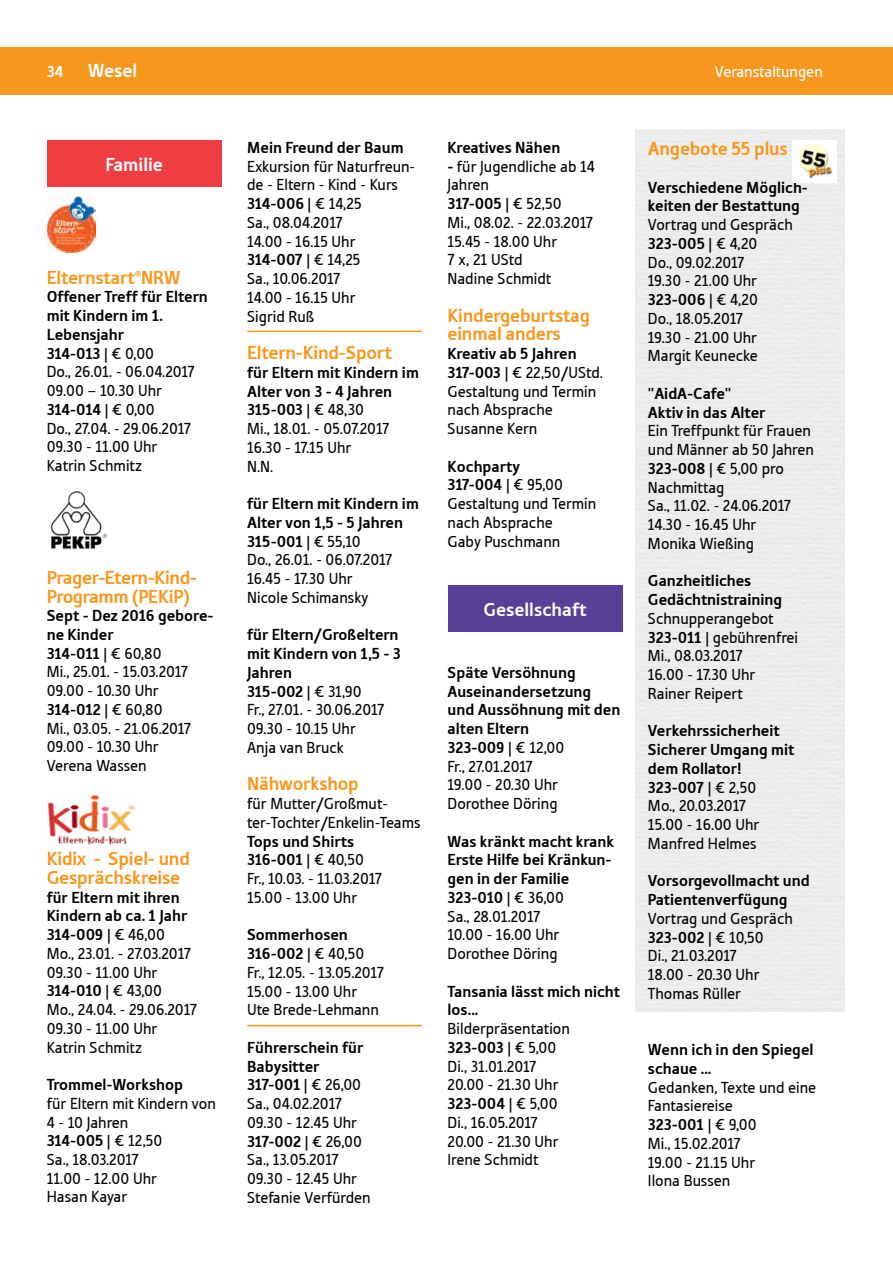
<style>
.page{position:relative;width:893px;height:1263px;background:#fff}
.page>*{position:absolute;margin:0;border:0;box-sizing:border-box;transform-origin:0 0}
.t1{font:19.5px/18.8px "Tabula ITCTT Bold";letter-spacing:-.01em;color:#f8971d}
.t2{font:19.5px "Tabula ITCTT Bold";color:#fff}
.t3{font:16.5px/18.8px "Tabula ITCTT Book";color:#000}
.t4{font:16.5px/18.8px "Tabula ITCTT Bold";color:#000}
.t5{font:16.5px/18.8px "Tabula ITCTT Book";letter-spacing:-.025em;color:#000}
.t6{font:16.5px "Tabula ITCTT Book";color:#fff}
.t7{font:16.5px "Tabula ITCTT Bold";color:#fff}
.s1{font-family:"Tabula ITCTT Book"}
.s2{font-family:"Tabula ITCTT Bold"}
</style>
<div class="page">
<div style="left:0;top:47px;width:893px;height:48px;background:#f8971d"></div>
<div style="left:635px;top:129px;width:210px;height:883px;border:2px solid #e6e7e8"></div>
<img style="left:50px;top:491px;width:58px;height:58px">
<img style="left:48px;top:795px;width:86px;height:49px">
<hr style="left:247px;top:1025px;width:175px;height:1px;background:#f8971d">
<div style="left:448px;top:585px;width:174px;height:46px;background:#5a3f99"></div>
<div style="left:47px;top:140px;width:175px;height:47px;background:#ef3e42"></div>
<img style="left:47px;top:196px;width:48px;height:57px">
<hr style="left:247px;top:331px;width:175px;height:1px;background:#f8971d">
<img style="left:798px;top:143px;width:35px;height:36px">
<p class="t7" style="left:47px;top:62px;width:18px">34</p>
<p class="t2" style="left:88px;top:59px;width:51px">Wesel</p>
<p class="t6" style="left:715px;top:62px;width:109px">Veranstaltungen</p>
<p class="t2" style="left:105px;top:153px;width:59px">Familie</p>
<p class="t1" style="left:47px;top:268px;width:135px">Elternstart®NRW</p>
<p class="t4" style="left:47px;top:287px;width:163px">Offener Treff für Eltern mit Kindern im 1.<br>Lebensjahr<br>314-013 <span class="s1">| € 0,00</span></p>
<p class="t3" style="left:47px;top:362px;width:150px">Do., 26.01. - 06.04.2017<br>09.00 – 10.30 Uhr</p>
<p class="t4" style="left:47px;top:400px;width:109px">314-014 <span class="s1">| € 0,00</span></p>
<p class="t3" style="left:47px;top:419px;width:146px">Do., 27.04. - 29.06.2017<br>09.30 - 11.00 Uhr<br>Katrin Schmitz</p>
<p class="t1" style="left:47px;top:568px;width:152px">Prager-Etern-Kind-<br>Programm (PEKiP)</p>
<p class="t4" style="left:47px;top:606px;width:168px">Sept - Dez 2016 gebore&shy;ne Kinder<br>314-011 <span class="s1">| € 60,80</span></p>
<p class="t3" style="left:47px;top:662px;width:143px">Mi., 25.01. - 15.03.2017<br>09.00 - 10.30 Uhr</p>
<p class="t4" style="left:47px;top:700px;width:117px">314-012 <span class="s1">| € 60,80</span></p>
<p class="t3" style="left:47px;top:719px;width:146px">Mi., 03.05. - 21.06.2017<br>09.00 - 10.30 Uhr<br>Verena Wassen</p>
<p class="t1" style="left:47px;top:849px;width:145px">Kidix - Spiel- und<br>Gesprächskreise</p>
<p class="t4" style="left:47px;top:887px;width:142px">für Eltern mit ihren<br>Kindern ab ca. 1 Jahr<br>314-009 <span class="s1">| € 46,00</span></p>
<p class="t3" style="left:47px;top:944px;width:146px">Mo., 23.01. - 27.03.2017<br>09.30 - 11.00 Uhr</p>
<p class="t4" style="left:47px;top:981px;width:117px">314-010 <span class="s1">| € 43,00</span></p>
<p class="t3" style="left:47px;top:1000px;width:152px">Mo., 24.04. - 29.06.2017<br>09.30 - 11.00 Uhr<br>Katrin Schmitz</p>
<p class="t4" style="left:47px;top:1075px;width:138px">Trommel-Workshop</p>
<p class="t3" style="left:47px;top:1094px;width:171px">für Eltern mit Kindern von<br>4 - 10 Jahren</p>
<p class="t4" style="left:47px;top:1131px;width:117px">314-005 <span class="s1">| € 12,50</span></p>
<p class="t3" style="left:47px;top:1150px;width:112px">Sa., 18.03.2017<br>11.00 - 12.00 Uhr<br>Hasan Kayar</p>
<p class="t4" style="left:247px;top:138px;width:158px">Mein Freund der Baum</p>
<p class="t3" style="left:247px;top:157px;width:170px">Exkursion für Naturfreun&shy;de - Eltern - Kind - Kurs</p>
<p class="t4" style="left:247px;top:194px;width:116px">314-006 <span class="s1">| € 14,25</span></p>
<p class="t3" style="left:247px;top:213px;width:110px">Sa., 08.04.2017<br>14.00 - 16.15 Uhr</p>
<p class="t4" style="left:247px;top:250px;width:115px">314-007 <span class="s1">| € 14,25</span></p>
<p class="t3" style="left:247px;top:269px;width:110px">Sa., 10.06.2017<br>14.00 - 16.15 Uhr<br>Sigrid Ruß</p>
<p class="t1" style="left:247px;top:343px;width:146px">Eltern-Kind-Sport</p>
<p class="t4" style="left:247px;top:363px;width:173px">für Eltern mit Kindern im<br>Alter von 3 - 4 Jahren<br>315-003 <span class="s1">| € 48,30</span></p>
<p class="t3" style="left:247px;top:419px;width:144px">Mi., 18.01. - 05.07.2017<br>16.30 - 17.15 Uhr<br>N.N.</p>
<p class="t4" style="left:247px;top:494px;width:173px">für Eltern mit Kindern im<br>Alter von 1,5 - 5 Jahren<br>315-001 <span class="s1">| € 55,10</span></p>
<p class="t3" style="left:247px;top:550px;width:147px">Do., 26.01. - 06.07.2017<br>16.45 - 17.30 Uhr<br>Nicole Schimansky</p>
<p class="t4" style="left:247px;top:625px;width:155px">für Eltern/Großeltern mit Kindern von 1,5 - 3<br>Jahren<br>315-002 <span class="s1">| € 31,90</span></p>
<p class="t3" style="left:247px;top:700px;width:139px">Fr., 27.01. - 30.06.2017<br>09.30 - 10.15 Uhr<br>Anja van Bruck</p>
<p class="t1" style="left:247px;top:774px;width:113px">Nähworkshop</p>
<p class="t3" style="left:247px;top:794px;width:175px">für Mutter/Großmut&shy;ter-Tochter/Enkelin-Teams</p>
<p class="t4" style="left:247px;top:832px;width:118px">Tops und Shirts<br>316-001 <span class="s1">| € 40,50</span></p>
<p class="t5" style="left:247px;top:869px;width:137px">Fr., 10.03. - 11.03.2017<br>15.00 - 13.00 Uhr</p>
<p class="t4" style="left:247px;top:925px;width:119px">Sommerhosen<br>316-002 <span class="s1">| € 40,50</span></p>
<p class="t3" style="left:247px;top:963px;width:138px">Fr., 12.05. - 13.05.2017<br>15.00 - 13.00 Uhr<br>Ute Brede-Lehmann</p>
<p class="t4" style="left:247px;top:1038px;width:118px">Führerschein für<br>Babysitter<br>317-001 <span class="s1">| € 26,00</span></p>
<p class="t3" style="left:247px;top:1094px;width:111px">Sa., 04.02.2017<br>09.30 - 12.45 Uhr</p>
<p class="t4" style="left:247px;top:1132px;width:116px">317-002 <span class="s1">| € 26,00</span></p>
<p class="t3" style="left:247px;top:1150px;width:125px">Sa., 13.05.2017<br>09.30 - 12.45 Uhr<br>Stefanie Verfürden</p>
<p class="t4" style="left:448px;top:138px;width:114px">Kreatives Nähen</p>
<p class="t3" style="left:448px;top:156px;width:149px"><span class="s2">-</span> für Jugendliche ab 14<br>Jahren</p>
<p class="t4" style="left:448px;top:194px;width:116px">317-005 <span class="s1">| € 52,50</span></p>
<p class="t3" style="left:448px;top:213px;width:147px">Mi., 08.02. - 22.03.2017<br>15.45 - 18.00 Uhr<br>7 x, 21 UStd<br>Nadine Schmidt</p>
<p class="t1" style="left:448px;top:306px;width:144px">Kindergeburtstag einmal anders</p>
<p class="t4" style="left:448px;top:344px;width:131px">Kreativ ab 5 Jahren</p>
<p class="t3" style="left:448px;top:363px;width:157px"><span class="s2">317-003</span> | € 22,50/UStd.<br>Gestaltung und Termin nach Absprache<br>Susanne Kern</p>
<p class="t4" style="left:448px;top:457px;width:117px">Kochparty<br>317-004 <span class="s1">| € 95,00</span></p>
<p class="t3" style="left:448px;top:494px;width:150px">Gestaltung und Termin nach Absprache<br>Gaby Puschmann</p>
<p class="t2" style="left:483px;top:598px;width:104px">Gesellschaft</p>
<p class="t4" style="left:448px;top:663px;width:174px">Späte Versöhnung<br>Auseinandersetzung und Aussöhnung mit den alten Eltern<br>323-009 <span class="s1">| € 12,00</span></p>
<p class="t3" style="left:448px;top:756px;width:112px">Fr., 27.01.2017<br>19.00 - 20.30 Uhr<br>Dorothee Döring</p>
<p class="t4" style="left:448px;top:832px;width:168px">Was kränkt macht krank<br>Erste Hilfe bei Kränkun&shy;gen in der Familie<br>323-010 <span class="s1">| € 36,00</span></p>
<p class="t3" style="left:448px;top:906px;width:113px">Sa., 28.01.2017<br>10.00 - 16.00 Uhr<br>Dorothee Döring</p>
<p class="t4" style="left:448px;top:982px;width:174px">Tansania lässt mich nicht los...</p>
<p class="t3" style="left:448px;top:1019px;width:124px">Bilderpräsentation</p>
<p class="t4" style="left:448px;top:1038px;width:110px">323-003 <span class="s1">| € 5,00</span></p>
<p class="t3" style="left:448px;top:1056px;width:112px">Di., 31.01.2017<br>20.00 - 21.30 Uhr</p>
<p class="t4" style="left:448px;top:1094px;width:112px">323-004 <span class="s1">| € 5,00</span></p>
<p class="t3" style="left:448px;top:1113px;width:112px">Di., 16.05.2017<br>20.00 - 21.30 Uhr<br>Irene Schmidt</p>
<p class="t1" style="left:648px;top:139px;width:141px">Angebote 55 plus</p>
<p class="t4" style="left:648px;top:178px;width:162px">Verschiedene Möglich&shy;keiten der Bestattung</p>
<p class="t3" style="left:648px;top:215px;width:146px">Vortrag und Gespräch</p>
<p class="t4" style="left:648px;top:234px;width:111px">323-005 <span class="s1">| € 4,20</span></p>
<p class="t3" style="left:648px;top:253px;width:111px">Do., 09.02.2017<br>19.30 - 21.00 Uhr</p>
<p class="t4" style="left:648px;top:290px;width:111px">323-006 <span class="s1">| € 4,20</span></p>
<p class="t3" style="left:648px;top:309px;width:111px">Do., 18.05.2017<br>19.30 - 21.00 Uhr<br>Margit Keunecke</p>
<p class="t4" style="left:648px;top:384px;width:119px">"AidA-Cafe"<br>Aktiv in das Alter</p>
<p class="t3" style="left:648px;top:421px;width:167px">Ein Treffpunkt für Frauen und Männer ab 50 Jahren<br><span class="s2">323-008</span> | € 5,00 pro<br>Nachmittag<br>Sa., 11.02. - 24.06.2017<br>14.30 - 16.45 Uhr<br>Monika Wießing</p>
<p class="t4" style="left:648px;top:571px;width:136px">Ganzheitliches<br>Gedächtnistraining</p>
<p class="t3" style="left:648px;top:609px;width:152px">Schnupperangebot<br><span class="s2">323-011</span> | gebührenfrei<br>Mi., 08.03.2017<br>16.00 - 17.30 Uhr<br>Rainer Reipert</p>
<p class="t4" style="left:648px;top:721px;width:148px">Verkehrssicherheit<br>Sicherer Umgang mit dem Rollator!<br>323-007 <span class="s1">| € 2,50</span></p>
<p class="t3" style="left:648px;top:796px;width:113px">Mo., 20.03.2017<br>15.00 - 16.00 Uhr<br>Manfred Helmes</p>
<p class="t4" style="left:648px;top:871px;width:163px">Vorsorgevollmacht und<br>Patientenverfügung</p>
<p class="t3" style="left:648px;top:909px;width:146px">Vortrag und Gespräch</p>
<p class="t4" style="left:648px;top:927px;width:117px">323-002 <span class="s1">| € 10,50</span></p>
<p class="t3" style="left:648px;top:946px;width:113px">Di., 21.03.2017<br>18.00 - 20.30 Uhr<br>Thomas Rüller</p>
<p class="t4" style="left:648px;top:1040px;width:167px">Wenn ich in den Spiegel schaue ...</p>
<p class="t3" style="left:648px;top:1077px;width:170px">Gedanken, Texte und eine<br>Fantasiereise</p>
<p class="t4" style="left:648px;top:1115px;width:110px">323-001 <span class="s1">| € 9,00</span></p>
<p class="t3" style="left:648px;top:1134px;width:109px">Mi., 15.02.2017<br>19.00 - 21.15 Uhr<br>Ilona Bussen</p>
</div>
